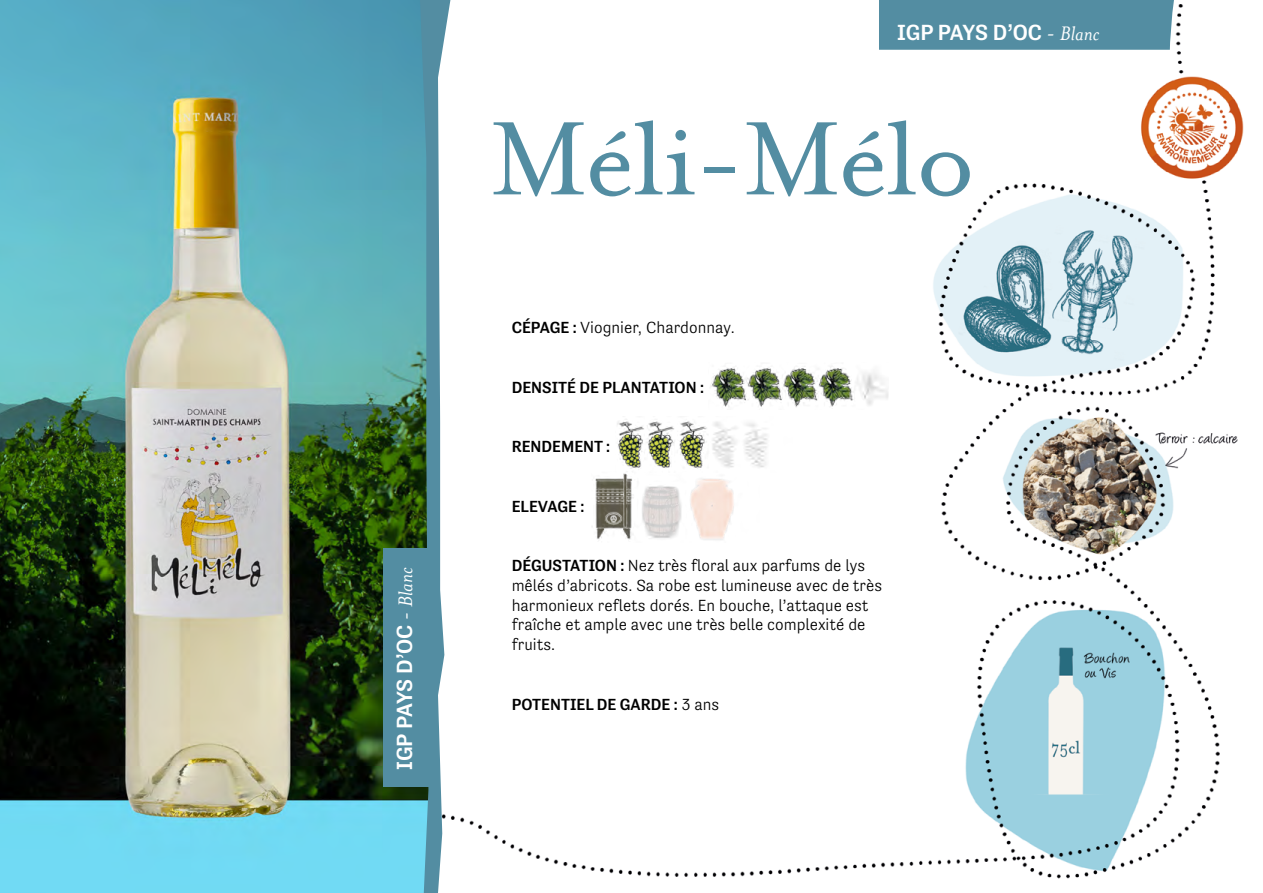
<style>
.page{position:relative;width:1263px;height:893px;background:#fff}
.page>*{position:absolute;margin:0;border:0;box-sizing:border-box;transform-origin:0 0}
.t1{font:120px "Mrs Eaves OT";letter-spacing:-.02em;color:#538da2}
.t2{font:500 22.5px "Tenso";letter-spacing:-.01em;color:#fff}
.t3{font:300 16.5px/19.8px "Tenso";color:#000}
.t4{font:500 16.5px "Tenso";color:#000}
.s1{font-family:"Minion Pro";font-weight:400}
.s2{font-family:"Mrs Eaves OT";font-weight:400;font-style:italic}
.s3{font-weight:500}
.s4{font-weight:300}
</style>
<div class="page">
<img style="left:450px;top:0;width:794px;height:879px">
<div style="left:879px;top:0;width:301px;height:50px;background:#538da2"></div>
<img style="left:616px;top:417px;width:176px;height:55px">
<img style="left:591px;top:471px;width:168px;height:71px">
<img style="left:0;top:0;width:420px;height:893px">
<div style="left:383px;top:549px;width:49px;height:238px;background:#538da2"></div>
<img style="left:709px;top:362px;width:180px;height:48px">
<svg style="left:420px;top:0;width:30px;height:893px"></svg>
<h2 class="t2" style="left:392px;top:770px;width:204px;rotate:-90deg">IGP PAYS D’OC <span class="s1">-</span> <span class="s2">Blanc</span></h2>
<h2 class="t2" style="left:897px;top:20px;width:204px">IGP PAYS D’OC <span class="s1">-</span> <span class="s2">Blanc</span></h2>
<h1 class="t1" style="left:489px;top:94px;width:488px">Méli-Mélo</h1>
<p class="t3" style="left:512px;top:318px;width:224px"><span class="s3">CÉPAGE :</span> Viognier, Chardonnay.</p>
<p class="t4" style="left:512px;top:378px;width:194px">DENSITÉ DE PLANTATION :</p>
<p class="t4" style="left:512px;top:437px;width:100px">RENDEMENT :</p>
<p class="t4" style="left:512px;top:497px;width:74px">ELEVAGE :</p>
<p class="t3" style="left:512px;top:555px;width:372px"><span class="s3">DÉGUSTATION :</span> Nez très floral aux parfums de lys mêlés d’abricots. Sa robe est lumineuse avec de très harmonieux reflets dorés. En bouche, l’attaque est fraîche et ample avec une très belle complexité de fruits.</p>
<p class="t4" style="left:512px;top:695px;width:209px">POTENTIEL DE GARDE : <span class="s4">3 ans</span></p>
</div>
